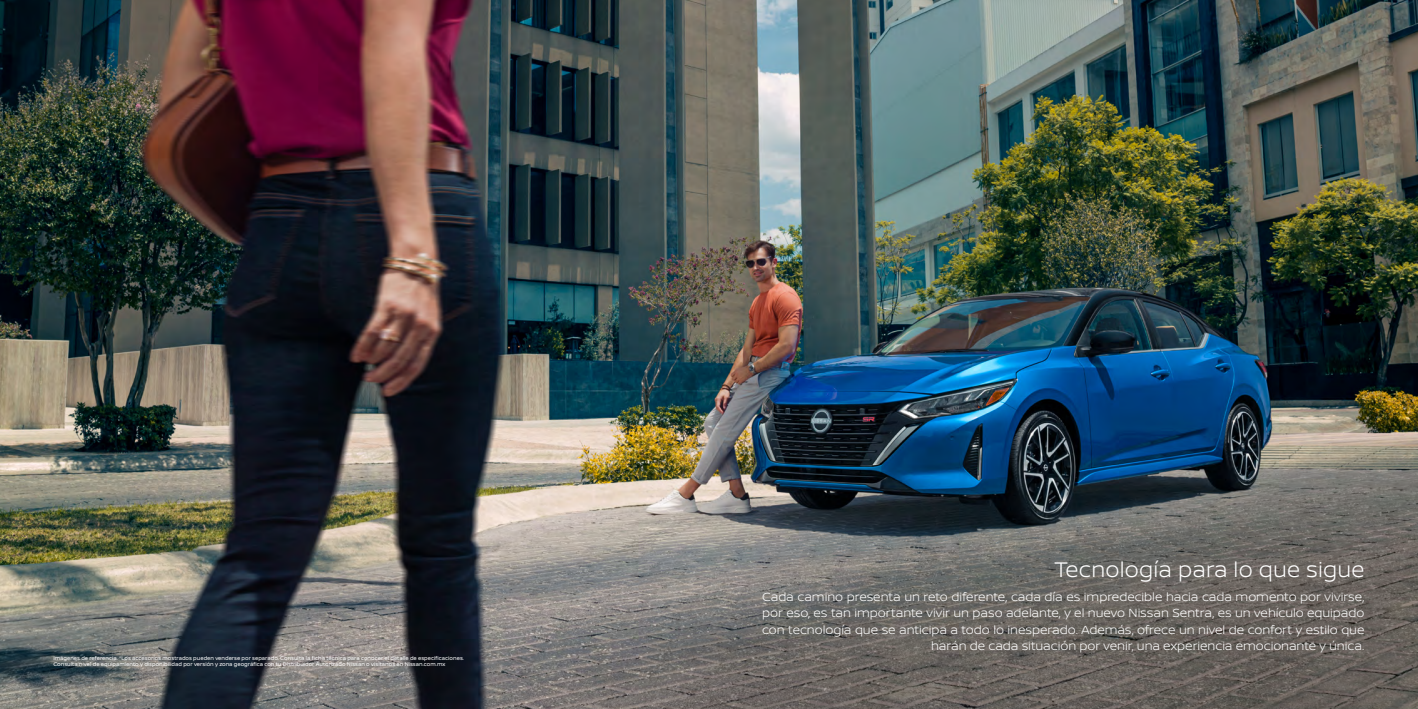
<style>
.page{position:relative;width:1418px;height:709px;background:#fff}
.page>*{position:absolute;margin:0;border:0;box-sizing:border-box;transform-origin:0 0}
.t1{font:300 22.5px "Nissan Brand";letter-spacing:.01em;color:#fff}
.t2{font:300 12.5px/16.2px "Nissan Brand";letter-spacing:-.005em;color:#fff;text-align:right}
.t3{font:5.62px/6.2px "Nissan Brand";letter-spacing:.005em;color:#fff}
</style>
<div class="page">
<img style="left:0;top:0;width:1417px;height:709px">
<p class="t3" style="left:53px;top:654px;width:412px">Imágenes de referencia. *Los accesorios mostrados pueden venderse por separado. Consulta la ficha técnica para conocer el detalle de especificaciones.<br>Consulta nivel de equipamiento y disponibilidad por versión y zona geográfica con tu Distribuidor Autorizado Nissan o visítanos en Nissan.com.mx</p>
<h1 class="t1" style="left:1054px;top:553px;width:311px">Tecnología para lo que sigue</h1>
<p class="t2" style="left:762px;top:588px;width:604px">Cada camino presenta un reto diferente, cada día es impredecible hacia cada momento por vivirse, por eso, es tan importante vivir un paso adelante, y el nuevo Nissan Sentra, es un vehículo equipado con tecnología que se anticipa a todo lo inesperado. Además, ofrece un nivel de confort y estilo que harán de cada situación por venir, una experiencia emocionante y única.</p>
</div>
